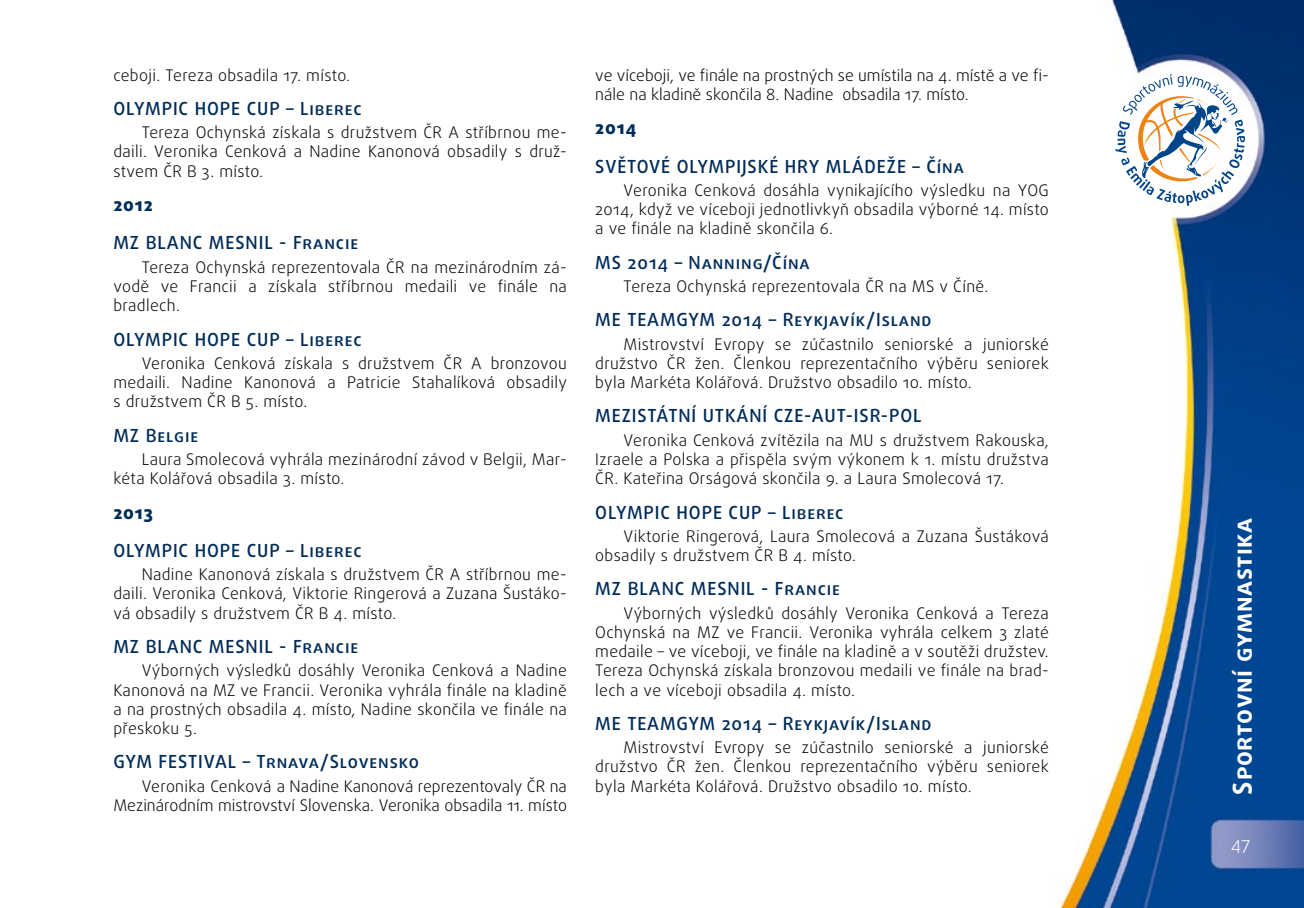
<style>
.page{position:relative;width:1304px;height:908px;background:#fff}
.page>*{position:absolute;margin:0;border:0;box-sizing:border-box;transform-origin:0 0}
.t1{font:700 26px "Daxline Pro";letter-spacing:.025em;color:#fff}
.t2{font:500 18px "Daxline Pro";letter-spacing:.05em;color:#002c5a}
.t3{font:800 18px "Daxline Pro";letter-spacing:.05em;color:#002c5a}
.t4{font:300 18px "Daxline Pro";color:#fff}
.t5{font:300 16px/19.2px "Daxline Pro";letter-spacing:.02em;color:#000;text-align:justify}
.t6{font:300 16px/19.2px "Daxline Pro";color:#000;text-align:right}
</style>
<div class="page">
<img style="left:1059px;top:0;width:245px;height:907px">
<svg style="left:1115px;top:74px;width:130px;height:132px"></svg>
<p class="t5" style="left:113px;top:65px;width:238px">ceboji. Tereza obsadila 17. místo.</p>
<p class="t2" style="left:113px;top:96px;width:250px">OLYMPIC HOPE CUP – Liberec</p>
<p class="t5" style="left:113px;top:123px;width:455px;text-indent:28px">Tereza Ochynská získala s družstvem ČR A stříbrnou me&shy;daili. Veronika Cenková a Nadine Kanonová obsadily s druž&shy;stvem ČR B 3. místo.</p>
<p class="t3" style="left:113px;top:192px;width:41px">2012</p>
<p class="t2" style="left:113px;top:231px;width:246px">MZ BLANC MESNIL - Francie</p>
<p class="t5" style="left:113px;top:257px;width:455px;text-indent:28px">Tereza Ochynská reprezentovala ČR na mezinárodním zá&shy;vodě ve Francii a získala stříbrnou medaili ve finále na bradlech.</p>
<p class="t2" style="left:113px;top:327px;width:250px">OLYMPIC HOPE CUP – Liberec</p>
<p class="t5" style="left:113px;top:353px;width:455px;text-indent:28px">Veronika Cenková získala s družstvem ČR A bronzovou medaili. Nadine Kanonová a Patricie Stahalíková obsadily s družstvem ČR B 5. místo.</p>
<p class="t2" style="left:113px;top:423px;width:86px">MZ Belgie</p>
<p class="t5" style="left:113px;top:449px;width:455px;text-indent:28px">Laura Smolecová vyhrála mezinárodní závod v Belgii, Mar&shy;kéta Kolářová obsadila 3. místo.</p>
<p class="t3" style="left:113px;top:500px;width:41px">2013</p>
<p class="t2" style="left:113px;top:538px;width:250px">OLYMPIC HOPE CUP – Liberec</p>
<p class="t5" style="left:113px;top:564px;width:455px;text-indent:28px">Nadine Kanonová získala s družstvem ČR A stříbrnou me&shy;daili. Veronika Cenková, Viktorie Ringerová a Zuzana Šustáko&shy;vá obsadily s družstvem ČR B 4. místo.</p>
<p class="t2" style="left:113px;top:634px;width:246px">MZ BLANC MESNIL - Francie</p>
<p class="t5" style="left:113px;top:660px;width:455px;text-indent:28px">Výborných výsledků dosáhly Veronika Cenková a Nadine Kanonová na MZ ve Francii. Veronika vyhrála finále na kladině a na prostných obsadila 4. místo, Nadine skončila ve finále na přeskoku 5.</p>
<p class="t2" style="left:113px;top:749px;width:307px">GYM FESTIVAL – Trnava/Slovensko</p>
<p class="t6" style="left:113px;top:776px;width:455px">Veronika Cenková a Nadine Kanonová reprezentovaly ČR na<br>Mezinárodním mistrovství Slovenska. Veronika obsadila 11. místo</p>
<p class="t6" style="left:595px;top:65px;width:455px;text-align:left">ve víceboji, ve finále na prostných se umístila na 4. místě a ve fi&shy;nále na kladině skončila 8. Nadine obsadila 17. místo.</p>
<p class="t3" style="left:595px;top:116px;width:43px">2014</p>
<p class="t2" style="left:595px;top:154px;width:370px">SVĚTOVÉ OLYMPIJSKÉ HRY MLÁDEŽE – Čína</p>
<p class="t5" style="left:595px;top:180px;width:455px;text-indent:28px">Veronika Cenková dosáhla vynikajícího výsledku na YOG 2014, když ve víceboji jednotlivkyň obsadila výborné 14. místo a ve finále na kladině skončila 6.</p>
<p class="t2" style="left:595px;top:250px;width:216px">MS 2014 – Nanning/Čína</p>
<p class="t5" style="left:624px;top:276px;width:366px">Tereza Ochynská reprezentovala ČR na MS v Číně.</p>
<p class="t2" style="left:595px;top:308px;width:338px">ME TEAMGYM 2014 – Reykjavík/Island</p>
<p class="t5" style="left:595px;top:334px;width:455px;text-indent:28px">Mistrovství Evropy se zúčastnilo seniorské a juniorské družstvo ČR žen. Členkou reprezentačního výběru seniorek byla Markéta Kolářová. Družstvo obsadilo 10. místo.</p>
<p class="t2" style="left:595px;top:404px;width:328px">MEZISTÁTNÍ UTKÁNÍ CZE-AUT-ISR-POL</p>
<p class="t5" style="left:595px;top:430px;width:455px;text-indent:28px">Veronika Cenková zvítězila na MU s družstvem Rakouska, Izraele a Polska a přispěla svým výkonem k 1. místu družstva ČR. Kateřina Orságová skončila 9. a Laura Smolecová 17.</p>
<p class="t2" style="left:595px;top:500px;width:250px">OLYMPIC HOPE CUP – Liberec</p>
<p class="t5" style="left:595px;top:526px;width:455px;text-indent:28px">Viktorie Ringerová, Laura Smolecová a Zuzana Šustáková obsadily s družstvem ČR B 4. místo.</p>
<p class="t2" style="left:595px;top:576px;width:246px">MZ BLANC MESNIL - Francie</p>
<p class="t5" style="left:595px;top:603px;width:455px;text-indent:28px">Výborných výsledků dosáhly Veronika Cenková a Tereza Ochynská na MZ ve Francii. Veronika vyhrála celkem 3 zlaté medaile – ve víceboji, ve finále na kladině a v soutěži družstev.<br>Tereza Ochynská získala bronzovou medaili ve finále na brad&shy;lech a ve víceboji obsadila 4. místo.</p>
<p class="t2" style="left:595px;top:711px;width:338px">ME TEAMGYM 2014 – Reykjavík/Island</p>
<p class="t5" style="left:595px;top:737px;width:455px;text-indent:28px">Mistrovství Evropy se zúčastnilo seniorské a juniorské družstvo ČR žen. Členkou reprezentačního výběru seniorek byla Markéta Kolářová. Družstvo obsadilo 10. místo.</p>
<h1 class="t1" style="left:1225px;top:794px;width:278px;rotate:-90deg">Sportovní gymnastika</h1>
<p class="t4" style="left:1231px;top:830px;width:21px">47</p>
</div>
